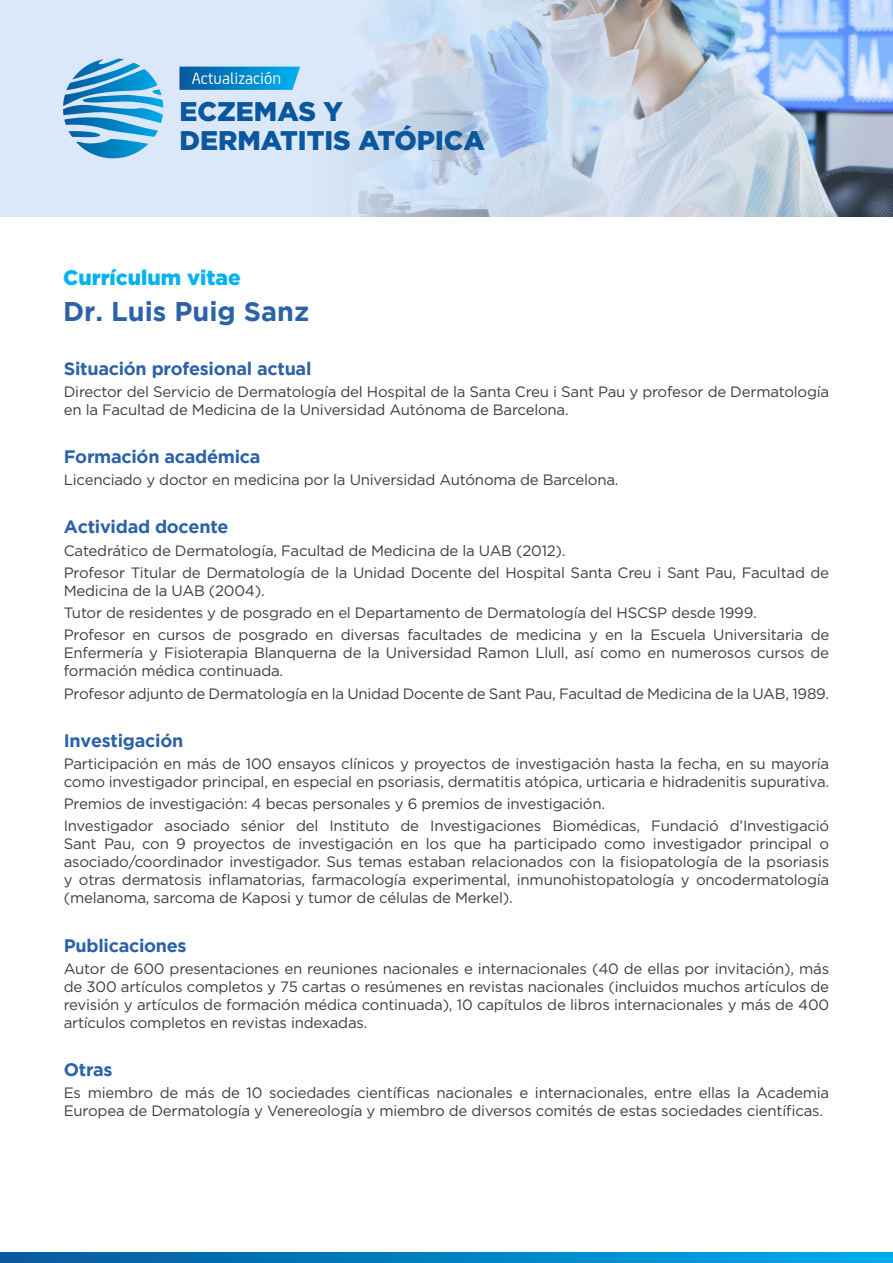
<style>
.page{position:relative;width:893px;height:1263px;background:#fff}
.page>*{position:absolute;margin:0;border:0;box-sizing:border-box;transform-origin:0 0}
.t1{font:900 27px "Gotham";color:#0b579e}
.t2{font:700 27px "Gotham";color:#2c62a6}
.t3{font:900 21px "Gotham";color:#00b3ef}
.t4{font:700 18px "Gotham";letter-spacing:-.015em;color:#2c62a6}
.t5{font:17.25px "FS Joey";color:#fff}
.t6{font:15px/18px "Gotham";letter-spacing:-.015em;color:#3e3e3f}
</style>
<div class="page">
<div style="left:0;top:0;width:893px;height:217px;background:#dbe8f9"></div>
<img style="left:342px;top:0;width:551px;height:217px">
<svg style="left:0;top:1252px;width:893px;height:11px"></svg>
<svg style="left:63px;top:59px;width:100px;height:100px"></svg>
<svg style="left:179px;top:67px;width:121px;height:23px"></svg>
<p class="t5" style="left:192px;top:68px;width:91px">Actualización</p>
<p class="t1" style="left:179px;top:93px;width:165px">ECZEMAS Y</p>
<p class="t1" style="left:179px;top:122px;width:307px">DERMATITIS ATÓPICA</p>
<p class="t3" style="left:63px;top:263px;width:179px">Currículum vitae</p>
<p class="t2" style="left:63px;top:296px;width:248px">Dr. Luis Puig Sanz</p>
<p class="t4" style="left:64px;top:358px;width:249px">Situación profesional actual</p>
<p class="t6" style="left:64px;top:382px;width:767px">Director del Servicio de Dermatología del Hospital de la Santa Creu i Sant Pau y profesor de Dermatología en la Facultad de Medicina de la Universidad Autónoma de Barcelona.</p>
<p class="t4" style="left:64px;top:446px;width:198px">Formación académica</p>
<p class="t6" style="left:64px;top:471px;width:556px">Licenciado y doctor en medicina por la Universidad Autónoma de Barcelona.</p>
<p class="t4" style="left:64px;top:516px;width:166px">Actividad docente</p>
<p class="t6" style="left:64px;top:541px;width:503px">Catedrático de Dermatología, Facultad de Medicina de la UAB (2012).</p>
<p class="t6" style="left:64px;top:563px;width:767px">Profesor Titular de Dermatología de la Unidad Docente del Hospital Santa Creu i Sant Pau, Facultad de<br>Medicina de la UAB (2004).</p>
<p class="t6" style="left:64px;top:603px;width:694px">Tutor de residentes y de posgrado en el Departamento de Dermatología del HSCSP desde 1999.</p>
<p class="t6" style="left:64px;top:626px;width:767px;text-align:justify">Profesor en cursos de posgrado en diversas facultades de medicina y en la Escuela Universitaria de Enfermería y Fisioterapia Blanquerna de la Universidad Ramon Llull, así como en numerosos cursos de formación médica continuada.</p>
<p class="t6" style="left:64px;top:684px;width:767px">Profesor adjunto de Dermatología en la Unidad Docente de Sant Pau, Facultad de Medicina de la UAB, 1989.</p>
<p class="t4" style="left:64px;top:730px;width:121px">Investigación</p>
<p class="t6" style="left:64px;top:754px;width:767px">Participación en más de 100 ensayos clínicos y proyectos de investigación hasta la fecha, en su mayoría como investigador principal, en especial en psoriasis, dermatitis atópica, urticaria e hidradenitis supurativa.</p>
<p class="t6" style="left:64px;top:795px;width:543px">Premios de investigación: 4 becas personales y 6 premios de investigación.</p>
<p class="t6" style="left:64px;top:817px;width:767px;text-align:justify">Investigador asociado sénior del Instituto de Investigaciones Biomédicas, Fundació d’Investigació Sant Pau, con 9 proyectos de investigación en los que ha participado como investigador principal o asociado/coordinador investigador. Sus temas estaban relacionados con la fisiopatología de la psoriasis y otras dermatosis inflamatorias, farmacología experimental, inmunohistopatología y oncodermatología (melanoma, sarcoma de Kaposi y tumor de células de Merkel).</p>
<p class="t4" style="left:64px;top:935px;width:124px">Publicaciones</p>
<p class="t6" style="left:64px;top:959px;width:767px;text-align:justify">Autor de 600 presentaciones en reuniones nacionales e internacionales (40 de ellas por invitación), más de 300 artículos completos y 75 cartas o resúmenes en revistas nacionales (incluidos muchos artículos de revisión y artículos de formación médica continuada), 10 capítulos de libros internacionales y más de 400 artículos completos en revistas indexadas.</p>
<p class="t4" style="left:64px;top:1059px;width:50px">Otras</p>
<p class="t6" style="left:64px;top:1083px;width:767px">Es miembro de más de 10 sociedades científicas nacionales e internacionales, entre ellas la Academia<br>Europea de Dermatología y Venereología y miembro de diversos comités de estas sociedades científicas.</p>
</div>
